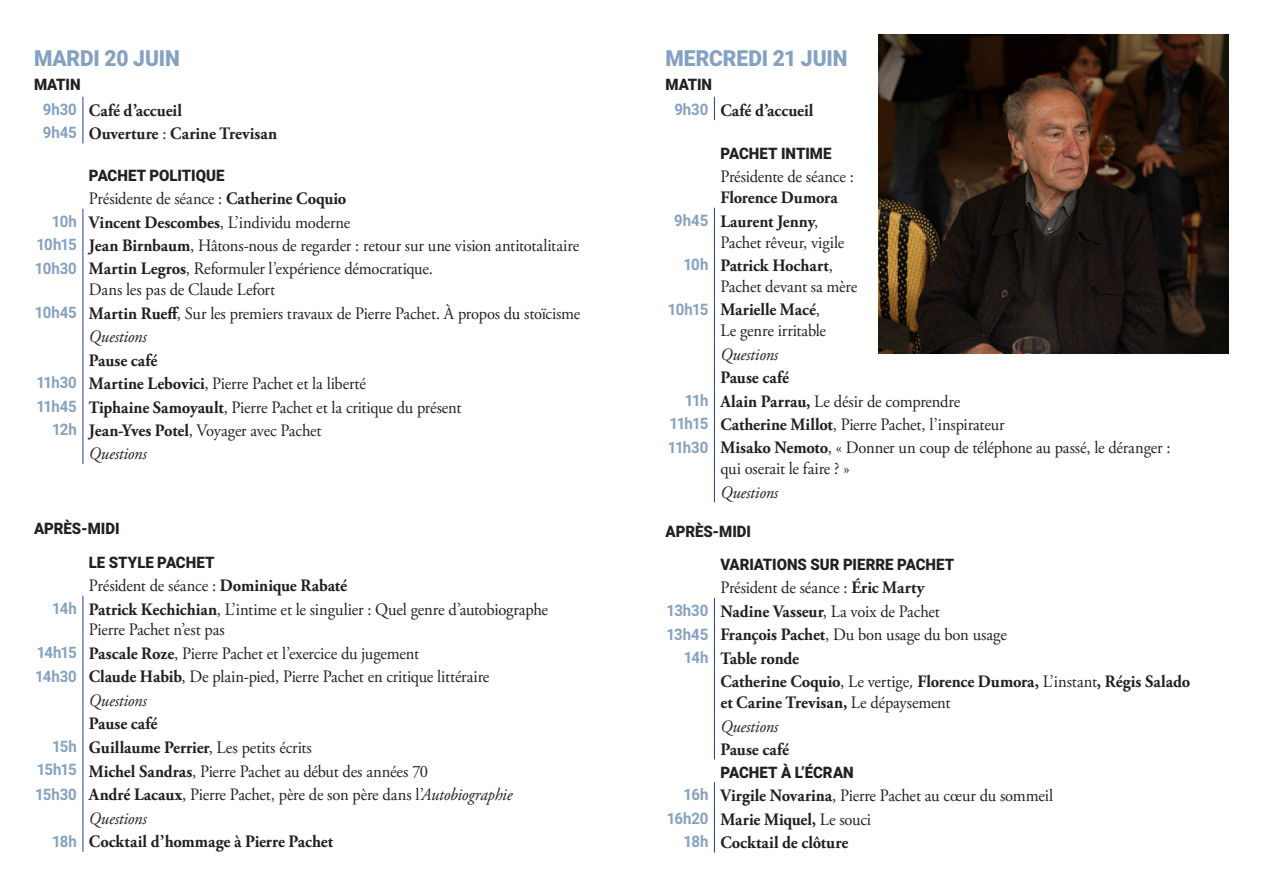
<style>
.page{position:relative;width:1263px;height:893px;background:#fff}
.page>*{position:absolute;margin:0;border:0;box-sizing:border-box;transform-origin:0 0}
.t1{font:900 22.2px "Roboto";letter-spacing:-.005em;color:#84a1c1;scale:.95 1}
.t2{font:17.4px/20.9px "Adobe Garamond Pro";letter-spacing:-.015em;color:#231f20;scale:.95 1}
.t3{font:700 17.4px/20.9px "Adobe Garamond Pro";color:#231f20;scale:.95 1}
.t4{font:italic 17.4px "Adobe Garamond Pro";letter-spacing:-.005em;color:#231f20;scale:.95 1}
.t5{font:700 17.4px "Adobe Garamond Pro";letter-spacing:-.02em;color:#231f20;scale:.95 1}
.t6{font:700 15.9px "Roboto";letter-spacing:-.01em;color:#84a1c1;scale:.95 1}
.t7{font:900 15.9px "Roboto";color:#231f20;scale:.95 1}
.s1{font-weight:400}
.s2{font-weight:700}
.s3{font-style:italic}
.s4{font-weight:400;font-style:italic}
</style>
<div class="page">
<svg style="left:83px;top:97px;width:1px;height:47px"></svg>
<svg style="left:83px;top:209px;width:1px;height:47px"></svg>
<hr style="left:83px;top:256px;width:1px;height:44px;background:#253f8e">
<svg style="left:83px;top:300px;width:1px;height:164px"></svg>
<hr style="left:83px;top:596px;width:1px;height:44px;background:#253f8e">
<svg style="left:83px;top:640px;width:1px;height:212px"></svg>
<svg style="left:714px;top:97px;width:1px;height:23px"></svg>
<hr style="left:714px;top:208px;width:1px;height:44px;background:#253f8e">
<hr style="left:714px;top:252px;width:1px;height:44px;background:#253f8e">
<hr style="left:714px;top:296px;width:1px;height:45px;background:#253f8e">
<svg style="left:714px;top:341px;width:1px;height:93px"></svg>
<hr style="left:714px;top:434px;width:1px;height:45px;background:#253f8e">
<svg style="left:714px;top:479px;width:1px;height:23px"></svg>
<svg style="left:714px;top:598px;width:1px;height:70px"></svg>
<hr style="left:714px;top:668px;width:1px;height:45px;background:#253f8e">
<svg style="left:714px;top:713px;width:1px;height:46px"></svg>
<svg style="left:714px;top:782px;width:1px;height:70px"></svg>
<img style="left:878px;top:34px;width:351px;height:319px">
<p class="t1" style="left:34px;top:42px;width:155px">MARDI 20 JUIN</p>
<p class="t7" style="left:34px;top:74px;width:51px">MATIN</p>
<p class="t6" style="left:43px;top:98px;width:37px">9h30</p>
<p class="t3" style="left:89px;top:100px;width:99px">Café d’accueil</p>
<p class="t6" style="left:43px;top:121px;width:37px">9h45</p>
<p class="t3" style="left:89px;top:123px;width:200px">Ouverture <span class="s1">:</span> Carine Trevisan</p>
<p class="t7" style="left:89px;top:164px;width:144px">PACHET POLITIQUE</p>
<p class="t2" style="left:89px;top:189px;width:273px">Présidente de séance : <span class="s2">Catherine Coquio</span></p>
<p class="t6" style="left:52px;top:210px;width:28px">10h</p>
<p class="t2" style="left:89px;top:212px;width:277px"><span class="s2">Vincent Descombes</span>, L’individu moderne</p>
<p class="t6" style="left:36px;top:233px;width:44px">10h15</p>
<p class="t2" style="left:89px;top:236px;width:518px"><span class="s2">Jean Birnbaum</span>, Hâtons-nous de regarder : retour sur une vision antitotalitaire</p>
<p class="t6" style="left:35px;top:257px;width:46px">10h30</p>
<p class="t2" style="left:89px;top:259px;width:364px"><span class="s2">Martin Legros</span>, Reformuler l’expérience démocratique.<br>Dans les pas de Claude Lefort</p>
<p class="t6" style="left:35px;top:301px;width:46px">10h45</p>
<p class="t2" style="left:89px;top:303px;width:519px"><span class="s2">Martin Rueff</span>, Sur les premiers travaux de Pierre Pachet. À propos du stoïcisme</p>
<p class="t4" style="left:89px;top:326px;width:62px">Questions</p>
<p class="t3" style="left:89px;top:350px;width:74px">Pause café</p>
<p class="t6" style="left:36px;top:372px;width:44px">11h30</p>
<p class="t2" style="left:89px;top:374px;width:293px"><span class="s2">Martine Lebovici</span>, Pierre Pachet et la liberté</p>
<p class="t6" style="left:36px;top:395px;width:44px">11h45</p>
<p class="t2" style="left:89px;top:397px;width:394px"><span class="s2">Tiphaine Samoyault</span>, Pierre Pachet et la critique du présent</p>
<p class="t6" style="left:52px;top:418px;width:27px">12h</p>
<p class="t2" style="left:89px;top:421px;width:246px"><span class="s2">Jean-Yves Potel</span>, Voyager avec Pachet</p>
<p class="t4" style="left:89px;top:443px;width:62px">Questions</p>
<p class="t7" style="left:34px;top:517px;width:92px">APRÈS-MIDI</p>
<p class="t7" style="left:89px;top:551px;width:134px">LE STYLE PACHET</p>
<p class="t2" style="left:89px;top:576px;width:273px">Président de séance : <span class="s2">Dominique Rabaté</span></p>
<p class="t6" style="left:52px;top:597px;width:28px">14h</p>
<p class="t2" style="left:89px;top:599px;width:485px"><span class="s2">Patrick Kechichian</span>, L’intime et le singulier : Quel genre d’autobiographe<br>Pierre Pachet n’est pas</p>
<p class="t6" style="left:37px;top:641px;width:44px">14h15</p>
<p class="t2" style="left:89px;top:643px;width:349px"><span class="s2">Pascale Roze</span>, Pierre Pachet et l’exercice du jugement</p>
<p class="t6" style="left:35px;top:665px;width:45px">14h30</p>
<p class="t2" style="left:89px;top:667px;width:423px"><span class="s2">Claude Habib</span>, De plain-pied, Pierre Pachet en critique littéraire</p>
<p class="t4" style="left:89px;top:690px;width:62px">Questions</p>
<p class="t3" style="left:89px;top:714px;width:74px">Pause café</p>
<p class="t6" style="left:52px;top:735px;width:27px">15h</p>
<p class="t3" style="left:89px;top:737px;width:236px">Guillaume Perrier<span class="s1">, Les petits écrits</span></p>
<p class="t6" style="left:37px;top:758px;width:44px">15h15</p>
<p class="t2" style="left:89px;top:762px;width:359px"><span class="s2">Michel Sandras</span>, Pierre Pachet au début des années 70</p>
<p class="t6" style="left:35px;top:783px;width:45px">15h30</p>
<p class="t2" style="left:89px;top:785px;width:447px"><span class="s2">André Lacaux</span>, Pierre Pachet, père de son père dans l’<span class="s3">Autobiographie</span></p>
<p class="t4" style="left:89px;top:808px;width:62px">Questions</p>
<p class="t6" style="left:52px;top:830px;width:28px">18h</p>
<p class="t3" style="left:89px;top:832px;width:258px">Cocktail d’hommage à Pierre Pachet</p>
<p class="t1" style="left:665px;top:42px;width:193px">MERCREDI 21 JUIN</p>
<p class="t7" style="left:665px;top:74px;width:51px">MATIN</p>
<p class="t6" style="left:674px;top:98px;width:37px">9h30</p>
<p class="t3" style="left:720px;top:100px;width:99px">Café d’accueil</p>
<p class="t7" style="left:720px;top:142px;width:119px">PACHET INTIME</p>
<p class="t2" style="left:720px;top:167px;width:142px">Présidente de séance :<br><span class="s2">Florence Dumora</span></p>
<p class="t6" style="left:674px;top:209px;width:37px">9h45</p>
<p class="t2" style="left:720px;top:211px;width:132px"><span class="s2">Laurent Jenny</span>,<br>Pachet rêveur, vigile</p>
<p class="t6" style="left:683px;top:253px;width:28px">10h</p>
<p class="t2" style="left:720px;top:256px;width:145px"><span class="s2">Patrick Hochart</span>,<br>Pachet devant sa mère</p>
<p class="t6" style="left:668px;top:298px;width:44px">10h15</p>
<p class="t2" style="left:720px;top:300px;width:113px"><span class="s2">Marielle Macé</span>,<br>Le genre irritable</p>
<p class="t4" style="left:720px;top:344px;width:62px">Questions</p>
<p class="t3" style="left:720px;top:367px;width:74px">Pause café</p>
<p class="t6" style="left:685px;top:389px;width:26px">11h</p>
<p class="t2" style="left:720px;top:391px;width:254px"><span class="s2">Alain Parrau,</span> Le désir de comprendre</p>
<p class="t6" style="left:669px;top:412px;width:42px">11h15</p>
<p class="t2" style="left:720px;top:415px;width:301px"><span class="s2">Catherine Millot</span>, Pierre Pachet, l’inspirateur</p>
<p class="t6" style="left:668px;top:436px;width:44px">11h30</p>
<p class="t2" style="left:720px;top:438px;width:475px"><span class="s2">Misako Nemoto</span>, « Donner un coup de téléphone au passé, le déranger : qui oserait le faire ? »</p>
<p class="t4" style="left:720px;top:482px;width:62px">Questions</p>
<p class="t7" style="left:665px;top:520px;width:92px">APRÈS-MIDI</p>
<p class="t7" style="left:720px;top:553px;width:248px">VARIATIONS SUR PIERRE PACHET</p>
<p class="t2" style="left:720px;top:578px;width:217px">Président de séance : <span class="s2">Éric Marty</span></p>
<p class="t6" style="left:667px;top:599px;width:46px">13h30</p>
<p class="t2" style="left:720px;top:602px;width:233px"><span class="s2">Nadine Vasseur</span>, La voix de Pachet</p>
<p class="t6" style="left:666px;top:623px;width:46px">13h45</p>
<p class="t2" style="left:720px;top:625px;width:303px"><span class="s2">François Pachet</span>, Du bon usage du bon usage</p>
<p class="t6" style="left:684px;top:646px;width:28px">14h</p>
<p class="t5" style="left:720px;top:648px;width:84px">Table ronde</p>
<p class="t3" style="left:720px;top:672px;width:496px">Catherine Coquio<span class="s1">, Le vertige</span><span class="s4">,</span> Florence Dumora, <span class="s1">L’instant</span>, Régis Salado et Carine Trevisan, <span class="s1">Le dépaysement</span></p>
<p class="t4" style="left:720px;top:716px;width:62px">Questions</p>
<p class="t3" style="left:720px;top:739px;width:74px">Pause café</p>
<p class="t7" style="left:720px;top:761px;width:142px">PACHET À L’ÉCRAN</p>
<p class="t6" style="left:684px;top:784px;width:28px">16h</p>
<p class="t2" style="left:720px;top:786px;width:352px"><span class="s2">Virgile Novarina</span>, Pierre Pachet au cœur du sommeil</p>
<p class="t6" style="left:667px;top:807px;width:45px">16h20</p>
<p class="t3" style="left:720px;top:809px;width:160px">Marie Miquel, <span class="s1">Le souci</span></p>
<p class="t6" style="left:684px;top:830px;width:28px">18h</p>
<p class="t3" style="left:720px;top:832px;width:136px">Cocktail de clôture</p>
</div>
